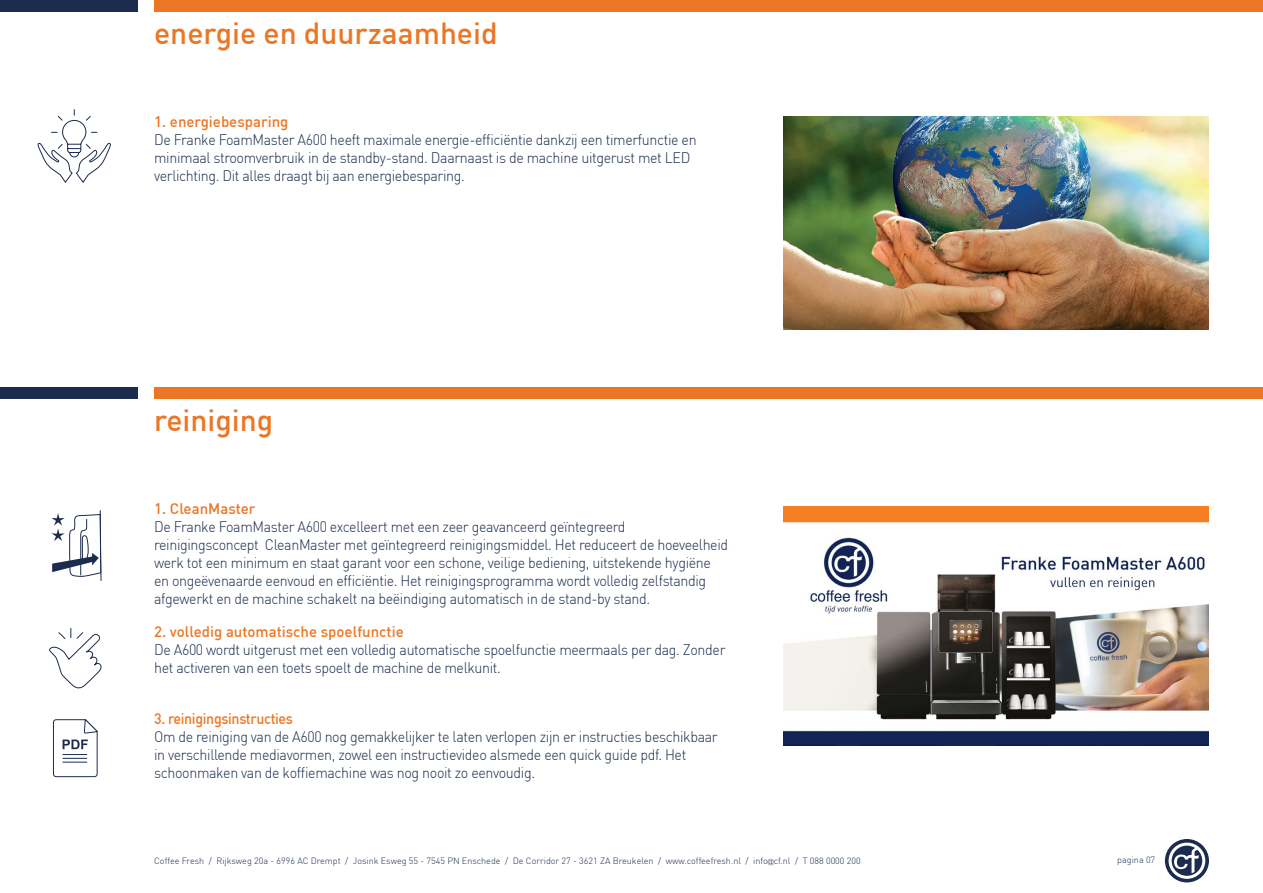
<style>
.page{position:relative;width:1263px;height:893px;background:#fff}
.page>*{position:absolute;margin:0;border:0;box-sizing:border-box;transform-origin:0 0}
.t1{font:500 30px "DIN Pro";color:#ec7624}
.t2{font:300 15px/18px "DIN Pro";letter-spacing:-.025em;color:#1b2c4e;scale:.95 1}
.t3{font:500 15px "DIN Pro";color:#ec7624}
.t4{font:500 15px "DIN Pro";letter-spacing:-.025em;color:#ec7624;scale:.95 1}
.t5{font:300 9px "DIN Pro";color:#1b2c4e}
.s1{font-family:"Gill Sans";font-size:7.5px}
</style>
<div class="page">
<svg style="left:1165px;top:839px;width:44px;height:43px"></svg>
<img style="left:783px;top:507px;width:426px;height:239px">
<div style="left:0;top:0;width:138px;height:11px;background:#1b2c4e"></div>
<div style="left:0;top:387px;width:138px;height:11px;background:#1b2c4e"></div>
<div style="left:154px;top:0;width:1109px;height:11px;background:#ec7624"></div>
<div style="left:154px;top:387px;width:1109px;height:11px;background:#ec7624"></div>
<img style="left:783px;top:117px;width:426px;height:212px">
<svg style="left:38px;top:109px;width:73px;height:74px"></svg>
<svg style="left:53px;top:719px;width:45px;height:58px"></svg>
<svg style="left:49px;top:510px;width:53px;height:179px"></svg>
<h1 class="t1" style="left:154px;top:14px;width:345px">energie en duurzaamheid</h1>
<p class="t3" style="left:154px;top:112px;width:136px">1. energiebesparing</p>
<p class="t2" style="left:154px;top:131px;width:572px">De Franke FoamMaster A600 heeft maximale energie-efficiëntie dankzij een timerfunctie en minimaal stroomverbruik in de standby-stand. Daarnaast is de machine uitgerust met LED verlichting. Dit alles draagt bij aan energiebesparing.</p>
<h1 class="t1" style="left:154px;top:401px;width:121px">reiniging</h1>
<p class="t3" style="left:154px;top:499px;width:103px">1. CleanMaster</p>
<p class="t2" style="left:154px;top:517px;width:606px">De Franke FoamMaster A600 excelleert met een zeer geavanceerd geïntegreerd reinigingsconcept CleanMaster met geïntegreerd reinigingsmiddel. Het reduceert de hoeveelheid werk tot een minimum en staat garant voor een schone, veilige bediening, uitstekende hygiëne en ongeëvenaarde eenvoud en efficiëntie. Het reinigingsprogramma wordt volledig zelfstandig afgewerkt en de machine schakelt na beëindiging automatisch in de stand-by stand.</p>
<p class="t3" style="left:154px;top:622px;width:251px">2. volledig automatische spoelfunctie</p>
<p class="t2" style="left:154px;top:641px;width:603px">De A600 wordt uitgerust met een volledig automatische spoelfunctie meermaals per dag. Zonder het activeren van een toets spoelt de machine de melkunit.</p>
<p class="t4" style="left:154px;top:709px;width:148px">3. reinigingsinstructies</p>
<p class="t2" style="left:154px;top:728px;width:595px">Om de reiniging van de A600 nog gemakkelijker te laten verlopen zijn er instructies beschikbaar in verschillende mediavormen, zowel een instructievideo alsmede een quick guide pdf. Het schoonmaken van de koffiemachine was nog nooit zo eenvoudig.</p>
<p class="t5" style="left:154px;top:856px;width:708px">Coffee Fresh / Rijksweg 20a - 6996 AC Drempt / Josink Esweg 55 - 7545 PN Enschede / De Corridor 27 - 3621 ZA Breukelen / www.coffeefresh.nl / info<span class="s1">@</span>cf.nl / T 088 0000 200</p>
<p class="t5" style="left:1117px;top:854px;width:39px">pagina 07</p>
</div>
